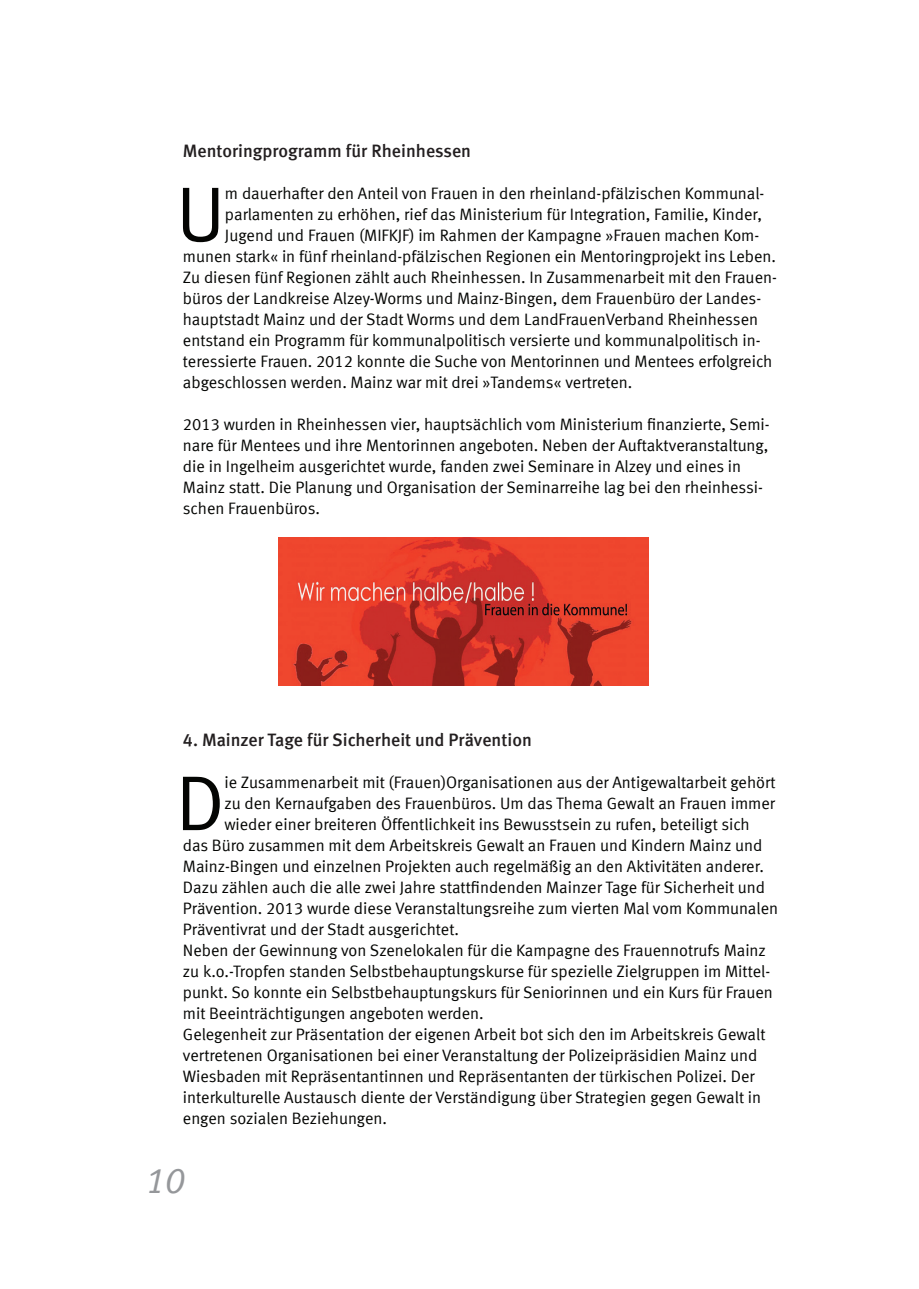
<style>
.page{position:relative;width:919px;height:1289px;background:#fff}
.page>*{position:absolute;margin:0;border:0;box-sizing:border-box;transform-origin:0 0}
.t1{font:77.7px "Mainz Meta";color:#040503}
.t2{font:italic 36px "Mainz Meta";color:#95979a}
.t3{font:700 18px "Mainz Meta";color:#231f20}
.t4{font:16.5px/21px "Mainz Meta";color:#040503}
</style>
<div class="page">
<img style="left:279px;top:537px;width:369px;height:149px">
<p class="t3" style="left:183px;top:140px;width:289px">Mentoringprogramm für Rheinhessen</p>
<h1 class="t1" style="left:176px;top:169px;width:50px">U</h1>
<p class="t4" style="left:225px;top:183px;width:541px">m dauerhafter den Anteil von Frauen in den rheinland-pfälzischen Kommunal-</p>
<p class="t4" style="left:225px;top:204px;width:538px">parlamenten zu erhöhen, rief das Ministerium für Integration, Familie, Kinder,</p>
<p class="t4" style="left:225px;top:225px;width:536px">Jugend und Frauen (MIFKJF) im Rahmen der Kampagne »Frauen machen Kom-</p>
<p class="t4" style="left:183px;top:246px;width:594px">munen stark« in fünf rheinland-pfälzischen Regionen ein Mentoringprojekt ins Leben.</p>
<p class="t4" style="left:183px;top:267px;width:595px">Zu diesen fünf Regionen zählt auch Rheinhessen. In Zusammenarbeit mit den Frauen-</p>
<p class="t4" style="left:183px;top:288px;width:579px">büros der Landkreise Alzey-Worms und Mainz-Bingen, dem Frauenbüro der Landes-</p>
<p class="t4" style="left:183px;top:309px;width:576px">hauptstadt Mainz und der Stadt Worms und dem LandFrauenVerband Rheinhessen</p>
<p class="t4" style="left:183px;top:330px;width:579px">entstand ein Programm für kommunalpolitisch versierte und kommunalpolitisch in-</p>
<p class="t4" style="left:183px;top:351px;width:591px">teressierte Frauen. 2012 konnte die Suche von Mentorinnen und Mentees erfolgreich</p>
<p class="t4" style="left:183px;top:372px;width:451px">abgeschlossen werden. Mainz war mit drei »Tandems« vertreten.</p>
<p class="t4" style="left:183px;top:414px;width:588px">2013 wurden in Rheinhessen vier, hauptsächlich vom Ministerium finanzierte, Semi&shy;nare für Mentees und ihre Mentorinnen angeboten. Neben der Auftaktveranstaltung, die in Ingelheim ausgerichtet wurde, fanden zwei Seminare in Alzey und eines in Mainz statt. Die Planung und Organisation der Seminarreihe lag bei den rheinhessi&shy;schen Frauenbüros.</p>
<p class="t3" style="left:183px;top:729px;width:350px">4. Mainzer Tage für Sicherheit und Prävention</p>
<h1 class="t1" style="left:176px;top:758px;width:50px">D</h1>
<p class="t4" style="left:224px;top:771px;width:552px">ie Zusammenarbeit mit (Frauen)Organisationen aus der Antigewaltarbeit gehört</p>
<p class="t4" style="left:224px;top:792px;width:552px">zu den Kernaufgaben des Frauenbüros. Um das Thema Gewalt an Frauen immer</p>
<p class="t4" style="left:224px;top:813px;width:526px">wieder einer breiteren Öffentlichkeit ins Bewusstsein zu rufen, beteiligt sich</p>
<p class="t4" style="left:183px;top:834px;width:581px">das Büro zusammen mit dem Arbeitskreis Gewalt an Frauen und Kindern Mainz und</p>
<p class="t4" style="left:183px;top:855px;width:582px">Mainz-Bingen und einzelnen Projekten auch regelmäßig an den Aktivitäten anderer.</p>
<p class="t4" style="left:183px;top:876px;width:583px">Dazu zählen auch die alle zwei Jahre stattfindenden Mainzer Tage für Sicherheit und</p>
<p class="t4" style="left:183px;top:897px;width:596px">Prävention. 2013 wurde diese Veranstaltungsreihe zum vierten Mal vom Kommunalen</p>
<p class="t4" style="left:183px;top:918px;width:277px">Präventivrat und der Stadt ausgerichtet.</p>
<p class="t4" style="left:183px;top:939px;width:584px">Neben der Gewinnung von Szenelokalen für die Kampagne des Frauennotrufs Mainz</p>
<p class="t4" style="left:183px;top:960px;width:588px">zu k.o.-Tropfen standen Selbstbehauptungskurse für spezielle Zielgruppen im Mittel-</p>
<p class="t4" style="left:183px;top:981px;width:591px">punkt. So konnte ein Selbstbehauptungskurs für Seniorinnen und ein Kurs für Frauen</p>
<p class="t4" style="left:183px;top:1002px;width:302px">mit Beeinträchtigungen angeboten werden.</p>
<p class="t4" style="left:183px;top:1023px;width:584px">Gelegenheit zur Präsentation der eigenen Arbeit bot sich den im Arbeitskreis Gewalt</p>
<p class="t4" style="left:183px;top:1044px;width:576px">vertretenen Organisationen bei einer Veranstaltung der Polizeipräsidien Mainz und</p>
<p class="t4" style="left:183px;top:1065px;width:573px">Wiesbaden mit Repräsentantinnen und Repräsentanten der türkischen Polizei. Der</p>
<p class="t4" style="left:183px;top:1086px;width:579px">interkulturelle Austausch diente der Verständigung über Strategien gegen Gewalt in</p>
<p class="t4" style="left:183px;top:1107px;width:206px">engen sozialen Beziehungen.</p>
<h2 class="t2" style="left:145px;top:1159px;width:42px">10</h2>
</div>
